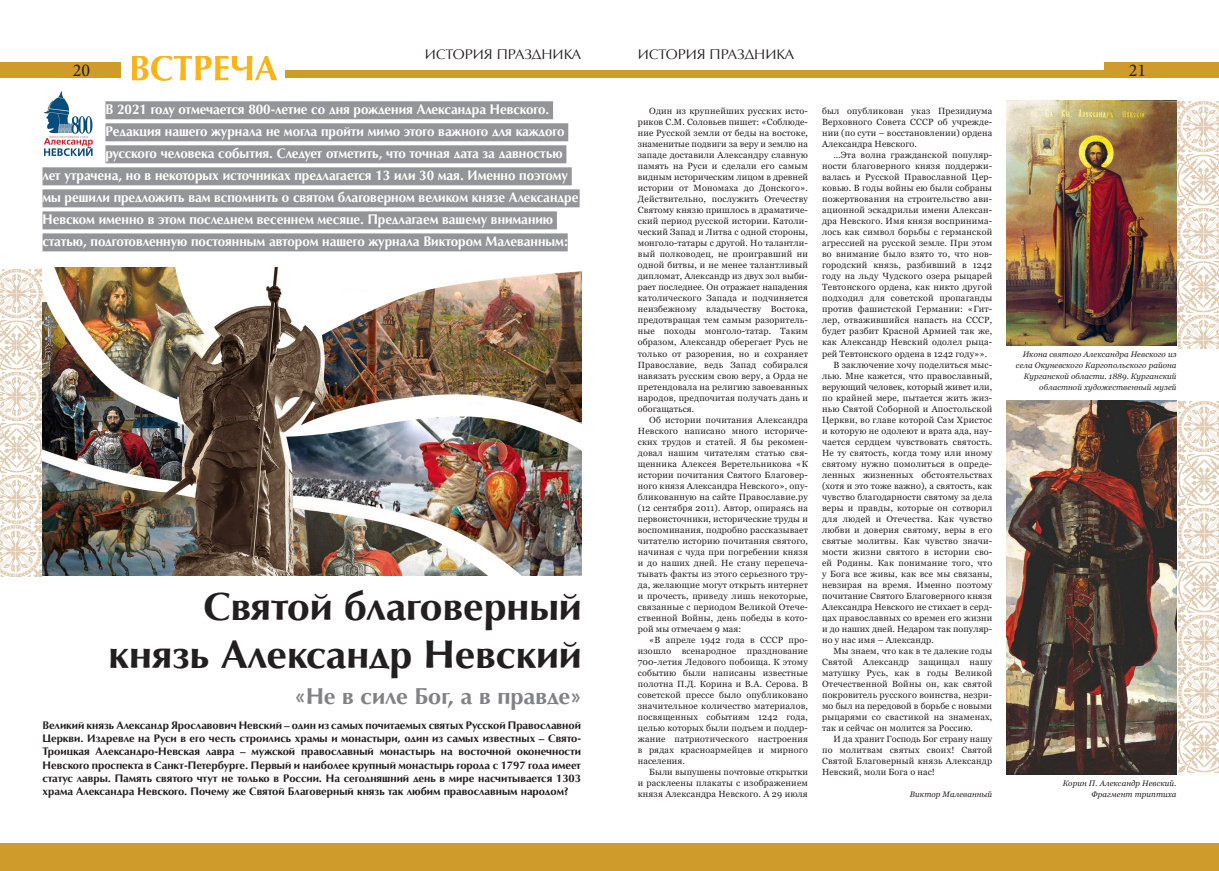
<style>
.page{position:relative;width:1219px;height:871px;background:#fff}
.page>*{position:absolute;margin:0;border:0;box-sizing:border-box;transform-origin:0 0}
.ЗАГОЛОВОК_БОЛЬШОЙ{font:700 40px "AG Opus High Resolution";color:#231f20}
.pfu{font:700 23px "AG Opus High Resolution";color:#808285}
.t1{font:18px "Minion Pro";color:#231f20}
.ЛИД2{font:700 14px "AG Opus High Resolution";color:#fff;scale:.96 1}
.РУБРИКА{font:14px "AG Opus High Resolution";color:#231f20}
.basa{font:700 11px/13.2px "AG Opus High Resolution";color:#231f20;text-align:justify}
.без_висячих_строк{font:9px/11px "Georgia";letter-spacing:.015em;color:#231f20;text-align:justify}
.ПОДПИСЬ_ТЕКСТА{font:italic 8px/11px "Georgia";letter-spacing:.01em;color:#231f20;text-align:right}
</style>
<div class="page">
<div style="left:0;top:62px;width:120px;height:16px;background:#cf9b2a"></div>
<div style="left:1104px;top:62px;width:115px;height:16px;background:#cf9b2a"></div>
<div style="left:285px;top:70px;width:324px;height:8px;background:#cf9b2a"></div>
<div style="left:609px;top:70px;width:610px;height:8px;background:#cf9b2a"></div>
<div style="left:0;top:843px;width:1219px;height:27px;background:#cf9b2a"></div>
<img style="left:132px;top:56px;width:145px;height:25px">
<img style="left:1006px;top:100px;width:170px;height:245px">
<img style="left:1006px;top:400px;width:213px;height:374px">
<img style="left:1176px;top:100px;width:43px;height:249px">
<img style="left:0;top:267px;width:581px;height:309px">
<div style="left:105px;top:101px;width:448px;height:18px;background:#939598"></div>
<div style="left:105px;top:123px;width:463px;height:18px;background:#939598"></div>
<div style="left:105px;top:145px;width:461px;height:18px;background:#939598"></div>
<div style="left:43px;top:167px;width:529px;height:18px;background:#939598"></div>
<div style="left:43px;top:189px;width:537px;height:18px;background:#939598"></div>
<div style="left:43px;top:211px;width:514px;height:18px;background:#939598"></div>
<div style="left:43px;top:233px;width:525px;height:18px;background:#939598"></div>
<img style="left:43px;top:91px;width:50px;height:66px">
<p class="РУБРИКА" style="left:425px;top:46px;width:158px">ИСТОРИЯ ПРАЗДНИКА</p>
<p class="РУБРИКА" style="left:638px;top:46px;width:158px">ИСТОРИЯ ПРАЗДНИКА</p>
<h3 class="t1" style="left:73px;top:58px;width:19px">20</h3>
<h3 class="t1" style="left:1129px;top:58px;width:19px">21</h3>
<p class="ЛИД2" style="left:105px;top:101px;width:464px">В 2021 году отмечается 800-летие со дня рождения Александра Невского.</p>
<p class="ЛИД2" style="left:105px;top:123px;width:480px">Редакция нашего журнала не могла пройти мимо этого важного для каждого</p>
<p class="ЛИД2" style="left:105px;top:145px;width:478px">русского человека события. Следует отметить, что точная дата за давностью</p>
<p class="ЛИД2" style="left:43px;top:167px;width:549px">лет утрачена, но в некоторых источниках предлагается 13 или 30 мая. Именно поэтому</p>
<p class="ЛИД2" style="left:43px;top:189px;width:560px">мы решили предложить вам вспомнить о святом благоверном великом князе Александре</p>
<p class="ЛИД2" style="left:43px;top:211px;width:533px">Невском именно в этом последнем весеннем месяце. Предлагаем вашему вниманию</p>
<p class="ЛИД2" style="left:43px;top:233px;width:549px">статью, подготовленную постоянным автором нашего журнала Виктором Малеванным:</p>
<p class="ЗАГОЛОВОК_БОЛЬШОЙ" style="left:203px;top:582px;width:380px">Святой благоверный</p>
<p class="ЗАГОЛОВОК_БОЛЬШОЙ" style="left:109px;top:630px;width:475px">князь Александр Невский</p>
<p class="pfu" style="left:294px;top:682px;width:289px">«Не в силе Бог, а в правде»</p>
<p class="basa" style="left:43px;top:718px;width:540px">Великий князь Александр Ярославович Невский – один из самых почитаемых святых Русской Православной Церкви. Издревле на Руси в его честь строились храмы и монастыри, один из самых известных – Свято-Троицкая Александро-Невская лавра – мужской православный монастырь на восточной оконечности Невского проспекта в Санкт-Петербурге. Первый и наиболее крупный монастырь города с 1797 года имеет статус лавры. Память святого чтут не только в России. На сегодняшний день в мире насчитывается 1303 храма Александра Невского. Почему же Святой Благоверный князь так любим православным народом?</p>
<p class="без_висячих_строк" style="left:638px;top:106px;width:172px;text-indent:11px">Один из крупнейших русских исто&shy;риков С.М. Соловьев пишет: «Соблюде&shy;ние Русской земли от беды на востоке, знаменитые подвиги за веру и землю на западе доставили Александру славную память на Руси и сделали его самым видным историческим лицом в древней истории от Мономаха до Донского».<br>Действительно, послужить Отечеству Святому князю пришлось в драматиче&shy;ский период русской истории. Католи&shy;ческий Запад и Литва с одной стороны, монголо-татары с другой. Но талантли&shy;вый полководец, не проигравший ни одной битвы, и не менее талантливый дипломат, Александр из двух зол выби&shy;рает последнее. Он отражает нападения католического Запада и подчиняется неизбежному владычеству Востока, предотвращая тем самым разоритель&shy;ные походы монголо-татар. Таким образом, Александр оберегает Русь не только от разорения, но и сохраняет Православие, ведь Запад собирался навязать русским свою веру, а Орда не претендовала на религию завоеванных народов, предпочитая получать дань и обогащаться.</p>
<p class="без_висячих_строк" style="left:638px;top:414px;width:172px;text-indent:11px">Об истории почитания Александра Невского написано много историче&shy;ских трудов и статей. Я бы рекомен&shy;довал нашим читателям статью свя&shy;щенника Алексея Веретельникова «К истории почитания Святого Благовер&shy;ного князя Александра Невского», опу&shy;бликованную на сайте Православие.ру (12 сентября 2011). Автор, опираясь на первоисточники, исторические труды и воспоминания, подробно рассказывает читателю историю почитания святого, начиная с чуда при погребении князя и до наших дней. Не стану перепеча&shy;тывать факты из этого серьезного тру&shy;да, желающие могут открыть интернет и прочесть, приведу лишь некоторые, связанные с периодом Великой Отече&shy;ственной Войны, день победы в кото&shy;рой мы отмечаем 9 мая:</p>
<p class="без_висячих_строк" style="left:638px;top:634px;width:172px;text-indent:11px">«В апреле 1942 года в СССР про&shy;изошло всенародное празднование 700-летия Ледового побоища. К этому событию были написаны известные полотна П.Д. Корина и В.А. Серова. В советской прессе было опубликовано значительное количество материалов, посвященных событиям 1242 года, целью которых были подъем и поддер&shy;жание патриотического настроения в рядах красноармейцев и мирного населения.</p>
<p class="без_висячих_строк" style="left:638px;top:766px;width:172px;text-indent:11px">Были выпушены почтовые открытки и расклеены плакаты с изображением князя Александра Невского. А 29 июля</p>
<p class="без_висячих_строк" style="left:822px;top:106px;width:172px">был опубликован указ Президиума Верховного Совета СССР об учрежде&shy;нии (по сути – восстановлении) ордена Александра Невского.</p>
<p class="без_висячих_строк" style="left:822px;top:150px;width:172px;text-indent:11px">…Эта волна гражданской популяр&shy;ности благоверного князя поддержи&shy;валась и Русской Православной Цер&shy;ковью. В годы войны ею были собраны пожертвования на строительство ави&shy;ационной эскадрильи имени Алексан&shy;дра Невского. Имя князя воспринима&shy;лось как символ борьбы с германской агрессией на русской земле. При этом во внимание было взято то, что нов&shy;городский князь, разбивший в 1242 году на льду Чудского озера рыцарей Тевтонского ордена, как никто другой подходил для советской пропаганды против фашистской Германии: «Гит&shy;лер, отважившийся напасть на СССР, будет разбит Красной Армией так же, как Александр Невский одолел рыца&shy;рей Тевтонского ордена в 1242 году»».</p>
<p class="без_висячих_строк" style="left:822px;top:359px;width:172px;text-indent:11px">В заключение хочу поделиться мыс&shy;лью. Мне кажется, что православный, верующий человек, который живет или, по крайней мере, пытается жить жиз&shy;нью Святой Соборной и Апостольской Церкви, во главе которой Сам Христос и которую не одолеют и врата ада, нау&shy;чается сердцем чувствовать святость.<br>Не ту святость, когда тому или иному святому нужно помолиться в опреде&shy;ленных жизненных обстоятельствах (хотя и это тоже важно), а святость, как чувство благодарности святому за дела веры и правды, которые он сотворил для людей и Отечества. Как чувство любви и доверия святому, веры в его святые молитвы. Как чувство значи&shy;мости жизни святого в истории сво&shy;ей Родины. Как понимание того, что у Бога все живы, как все мы связаны, невзирая на время. Именно поэтому почитание Святого Благоверного князя Александра Невского не стихает в серд&shy;цах православных со времен его жизни и до наших дней. Недаром так популяр&shy;но у нас имя – Александр.</p>
<p class="без_висячих_строк" style="left:822px;top:645px;width:172px;text-indent:11px">Мы знаем, что как в те далекие годы Святой Александр защищал нашу матушку Русь, как в годы Великой Отечественной Войны он, как святой покровитель русского воинства, незри&shy;мо был на передовой в борьбе с новыми рыцарями со свастикой на знаменах, так и сейчас он молится за Россию.</p>
<p class="без_висячих_строк" style="left:822px;top:733px;width:172px;text-indent:11px">И да хранит Господь Бог страну нашу по молитвам святых своих! Святой Святой Благоверный князь Александр Невский, моли Бога о нас!</p>
<p class="ПОДПИСЬ_ТЕКСТА" style="left:910px;top:788px;width:84px">Виктор Малеванный</p>
<p class="ПОДПИСЬ_ТЕКСТА" style="left:1063px;top:777px;width:115px">Корин П. Александр Невский.<br>Фрагмент триптиха</p>
<p class="ПОДПИСЬ_ТЕКСТА" style="left:1016px;top:348px;width:162px">Икона святого Александра Невского из села Окуневского Каргопольского района Курганской области. 1889. Курганский областной художественный музей</p>
</div>
